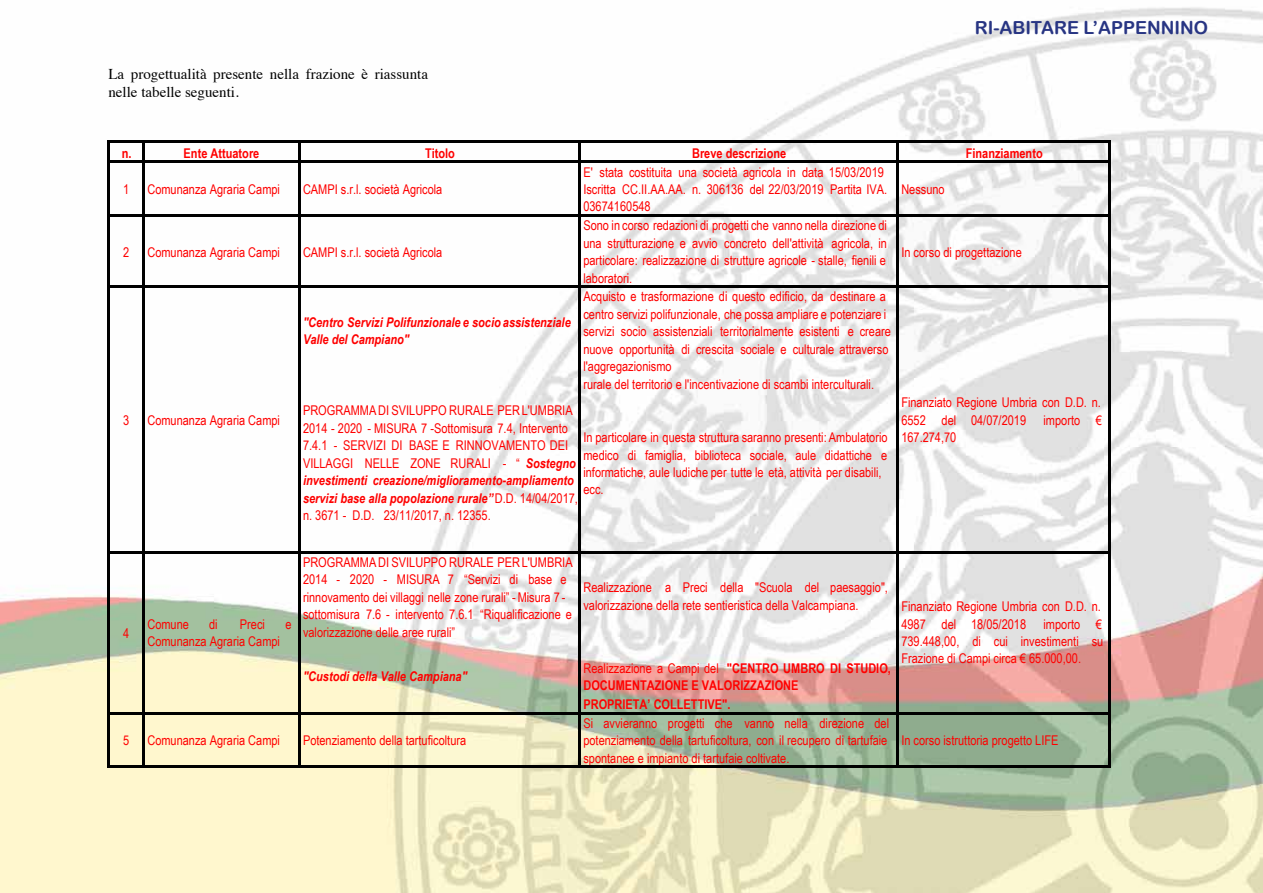
<style>
.page{position:relative;width:1263px;height:893px;background:#fff}
.page>*{position:absolute;margin:0;border:0;box-sizing:border-box;transform-origin:0 0}
.t1{font:18px "Arial Rounded MT Bold";color:#283583}
.t2{font:15px/18px "Times";color:#000}
.t3{font:13.35px/17.4px "Arial Narrow";color:#f00}
.t4{font:700 13.35px/17.4px "Arial Narrow";color:#f00}
.t5{font:italic 700 13.35px/17.4px "Arial Narrow";color:#f00}
.s1{font-weight:700;font-style:italic}
.s2{font-weight:400}
</style>
<div class="page">
<img style="left:0;top:7px;width:1263px;height:886px">
<hr style="left:107px;top:140px;width:3px;height:627px;background:#000">
<hr style="left:142px;top:143px;width:3px;height:624px;background:#000">
<hr style="left:298px;top:143px;width:2px;height:624px;background:#000">
<hr style="left:578px;top:143px;width:3px;height:624px;background:#000">
<hr style="left:896px;top:143px;width:3px;height:624px;background:#000">
<hr style="left:1108px;top:143px;width:2px;height:624px;background:#000">
<hr style="left:110px;top:140px;width:1000px;height:3px;background:#000">
<hr style="left:110px;top:160px;width:1000px;height:3px;background:#000">
<hr style="left:110px;top:214px;width:1000px;height:3px;background:#000">
<hr style="left:110px;top:285px;width:1000px;height:3px;background:#000">
<hr style="left:110px;top:551px;width:1000px;height:2px;background:#000">
<hr style="left:110px;top:712px;width:1000px;height:2px;background:#000">
<hr style="left:110px;top:765px;width:1000px;height:2px;background:#000">
<p class="t2" style="left:108px;top:64px;width:321px">La progettualità presente nella frazione è riassunta nelle tabelle seguenti.</p>
<h1 class="t1" style="left:975px;top:17px;width:235px">RI-ABITARE L’APPENNINO</h1>
<p class="t4" style="left:122px;top:144px;width:11px">n.</p>
<p class="t4" style="left:184px;top:144px;width:77px">Ente Attuatore</p>
<p class="t4" style="left:425px;top:144px;width:31px">Titolo</p>
<p class="t4" style="left:692px;top:144px;width:96px">Breve descrizione</p>
<p class="t4" style="left:966px;top:144px;width:79px">Finanziamento</p>
<p class="t3" style="left:123px;top:180px;width:8px">1</p>
<p class="t3" style="left:147px;top:180px;width:134px">Comunanza Agraria Campi</p>
<p class="t3" style="left:303px;top:180px;width:141px">CAMPI s.r.l. società Agricola</p>
<p class="t3" style="left:583px;top:163px;width:305px">E' stata costituita una società agricola in data 15/03/2019<br>Iscritta CC.II.AA.AA. n. 306136 del 22/03/2019 Partita IVA.<br>03674160548</p>
<p class="t3" style="left:901px;top:180px;width:45px">Nessuno</p>
<p class="t3" style="left:123px;top:243px;width:8px">2</p>
<p class="t3" style="left:147px;top:243px;width:134px">Comunanza Agraria Campi</p>
<p class="t3" style="left:303px;top:243px;width:141px">CAMPI s.r.l. società Agricola</p>
<p class="t5" style="left:303px;top:313px;width:269px">"Centro Servizi Polifunzionale e socio assistenziale<br>Valle del Campiano"</p>
<p class="t3" style="left:583px;top:216px;width:305px;text-align:justify">Sono in corso redazioni di progetti che vanno nella direzione di una strutturazione e avvio concreto dell'attività agricola, in particolare: realizzazione di strutture agricole - stalle, fienili e laboratori.</p>
<p class="t3" style="left:583px;top:287px;width:309px">Acquisto e trasformazione di questo edificio, da destinare a centro servizi polifunzionale, che possa ampliare e potenziare i servizi socio assistenziali territorialmente esistenti e creare nuove opportunità di crescita sociale e culturale attraverso l'aggregazionismo<br>rurale del territorio e l'incentivazione di scambi interculturali.</p>
<p class="t3" style="left:123px;top:411px;width:8px">3</p>
<p class="t3" style="left:147px;top:411px;width:134px">Comunanza Agraria Campi</p>
<p class="t3" style="left:303px;top:401px;width:276px">PROGRAMMADI SVILUPPO RURALE PERL'UMBRIA 2014 - 2020 - MISURA 7 -Sottomisura 7.4, Intervento 7.4.1 - SERVIZI DI BASE E RINNOVAMENTO DEI VILLAGGI NELLE ZONE RURALI - “ <span class="s1">Sostegno investimenti creazione/miglioramento-ampliamento servizi base alla popolazione rurale”</span>D.D. 14/04/2017, n. 3671 - D.D. 23/11/2017, n. 12355.</p>
<p class="t3" style="left:583px;top:428px;width:306px">In particolare in questa struttura saranno presenti: Ambulatorio medico di famiglia, biblioteca sociale, aule didattiche e informatiche, aule ludiche per tutte le età, attività per disabili, ecc.</p>
<p class="t3" style="left:901px;top:243px;width:122px">In corso di progettazione</p>
<p class="t3" style="left:901px;top:393px;width:201px">Finanziato Regione Umbria con D.D. n.<br>6552 del 04/07/2019</p>
<p class="t3" style="left:1043px;top:411px;width:60px">importo €</p>
<p class="t3" style="left:901px;top:428px;width:57px">167.274,70</p>
<p class="t3" style="left:123px;top:624px;width:8px">4</p>
<p class="t3" style="left:147px;top:615px;width:43px">Comune</p>
<p class="t3" style="left:209px;top:615px;width:10px">di</p>
<p class="t3" style="left:240px;top:615px;width:27px">Preci</p>
<p class="t3" style="left:286px;top:615px;width:8px">e</p>
<p class="t3" style="left:147px;top:632px;width:134px">Comunanza Agraria Campi</p>
<p class="t3" style="left:303px;top:553px;width:271px">PROGRAMMADI SVILUPPO RURALE PERL'UMBRIA 2014 - 2020 - MISURA 7 “Servizi di base e rinnovamento dei villaggi nelle zone rurali” -Misura 7 - sottomisura 7.6 - intervento 7.6.1 “Riqualificazione e valorizzazione delle aree rurali”</p>
<p class="t3" style="left:583px;top:578px;width:306px">Realizzazione a Preci della "Scuola del paesaggio", valorizzazione della rete sentieristica della Valcampiana.</p>
<p class="t5" style="left:303px;top:667px;width:165px">"Custodi della Valle Campiana"</p>
<p class="t4" style="left:583px;top:659px;width:309px"><span class="s2">Realizzazione a Campi del</span> "CENTRO UMBRO DI STUDIO,<br>DOCUMENTAZIONE E VALORIZZAZIONE</p>
<p class="t4" style="left:583px;top:695px;width:149px">PROPRIETA’ COLLETTIVE".</p>
<p class="t3" style="left:123px;top:731px;width:8px">5</p>
<p class="t3" style="left:147px;top:731px;width:134px">Comunanza Agraria Campi</p>
<p class="t3" style="left:303px;top:731px;width:165px">Potenziamento della tartuficoltura</p>
<p class="t3" style="left:583px;top:714px;width:307px">Si avvieranno progetti che vanno nella direzione del potenziamento della tartuficoltura, con il recupero di tartufaie spontanee e impianto di tartufaie coltivate.</p>
<p class="t3" style="left:901px;top:597px;width:201px">Finanziato Regione Umbria con D.D. n.<br>4987 del 18/05/2018</p>
<p class="t3" style="left:901px;top:615px;width:204px;text-align:justify;text-indent:142px">importo € 739.448,00, di cui investimenti su Frazione di Campi circa € 65.000,00.</p>
<p class="t3" style="left:901px;top:731px;width:159px">In corso istruttoria progetto LIFE</p>
</div>
